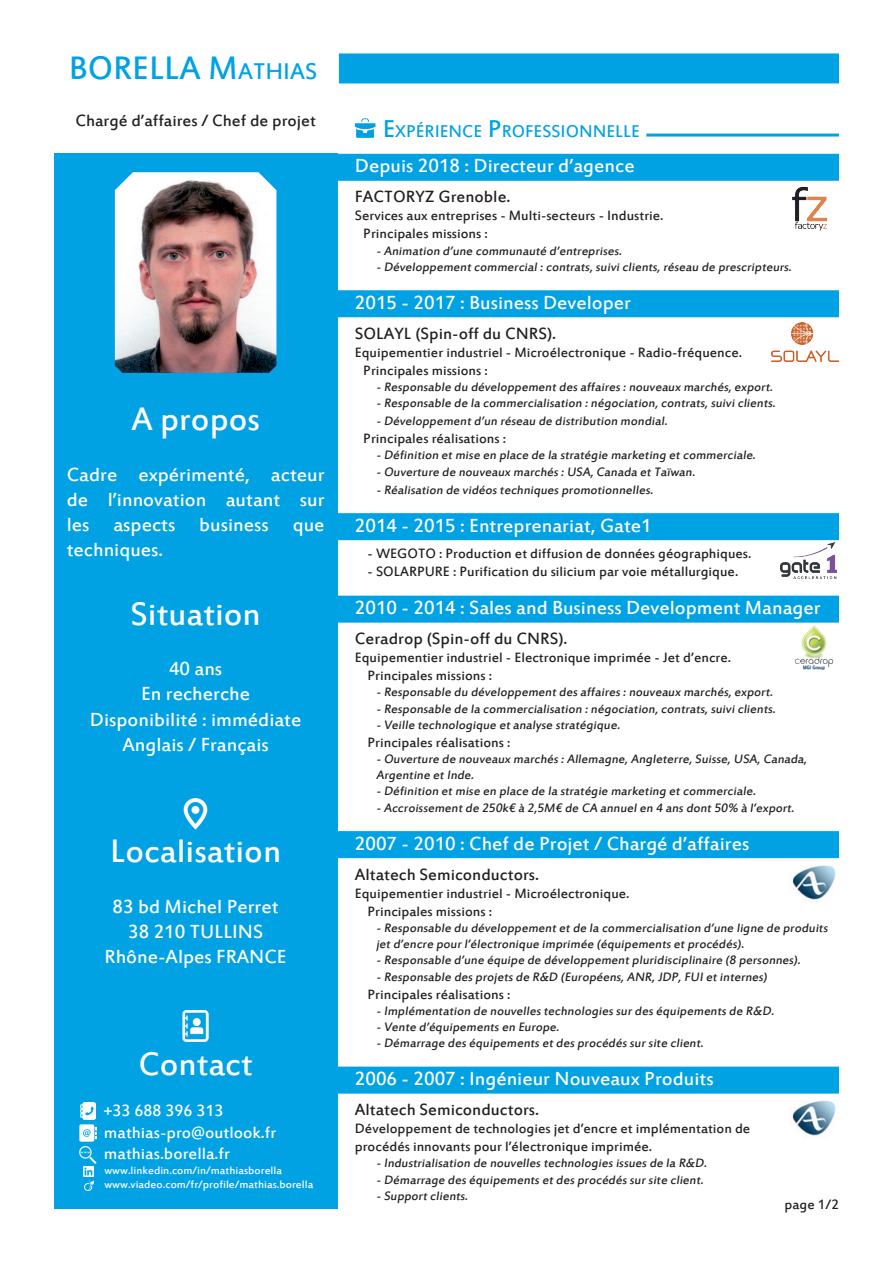
<style>
.page{position:relative;width:893px;height:1263px;background:#fff}
.page>*{position:absolute;margin:0;border:0;box-sizing:border-box;transform-origin:0 0}
.t1{font:36px "Estrangelo Edessa";color:#fff}
.t2{font:36px "Estrangelo Edessa";color:#00a2e4}
.t3{font:21px/25.2px "Estrangelo Edessa";color:#fff;text-align:center}
.t4{font:18.9px "Estrangelo Edessa";color:#00a2e4}
.t5{font:18px "Estrangelo Edessa";color:#231f20}
.t6{font:18px/21.6px "Estrangelo Edessa";color:#fff}
.t7{font:15px/18px "Estrangelo Edessa";color:#231f20}
.t8{font:13.5px/16.2px "Estrangelo Edessa";color:#231f20}
.t9{font:12px/14.4px "Estrangelo Edessa";color:#fff}
.s1{font-size:25.2px}
.s2{font-size:27px}
</style>
<div class="page">
<div style="left:54px;top:154px;width:283px;height:1055px;background:#00a2e4"></div>
<div style="left:334px;top:154px;width:505px;height:27px;background:#00a2e4"></div>
<div style="left:334px;top:290px;width:505px;height:27px;background:#00a2e4"></div>
<div style="left:334px;top:513px;width:505px;height:27px;background:#00a2e4"></div>
<div style="left:334px;top:596px;width:505px;height:27px;background:#00a2e4"></div>
<div style="left:334px;top:831px;width:505px;height:27px;background:#00a2e4"></div>
<div style="left:334px;top:1066px;width:505px;height:27px;background:#00a2e4"></div>
<hr style="left:646px;top:134px;width:193px;height:3px;background:#00a2e4">
<img style="left:80px;top:1102px;width:16px;height:17px">
<img style="left:80px;top:1125px;width:16px;height:17px">
<img style="left:80px;top:1146px;width:17px;height:17px">
<img style="left:183px;top:798px;width:25px;height:31px">
<img style="left:183px;top:1011px;width:26px;height:30px">
<svg style="left:83px;top:1166px;width:11px;height:25px"></svg>
<img style="left:355px;top:118px;width:20px;height:20px">
<div style="left:339px;top:53px;width:500px;height:30px;background:#00a2e4"></div>
<img style="left:115px;top:172px;width:161px;height:201px">
<img style="left:772px;top:322px;width:67px;height:39px">
<img style="left:794px;top:625px;width:40px;height:46px">
<img style="left:792px;top:865px;width:44px;height:35px">
<img style="left:792px;top:1100px;width:44px;height:36px">
<img style="left:780px;top:543px;width:57px;height:36px">
<img style="left:781px;top:180px;width:57px;height:51px">
<h1 class="t2" style="left:69px;top:50px;width:250px">BORELLA M<span class="s1">ATHIAS</span></h1>
<h3 class="t5" style="left:75px;top:112px;width:242px">Chargé d’affaires / Chef de projet</h3>
<h1 class="t1" style="left:131px;top:401px;width:130px">A propos</h1>
<h2 class="t3" style="left:67px;top:463px;width:259px;text-align:justify">Cadre expérimenté, acteur de l’innovation autant sur les aspects business que techniques.</h2>
<h1 class="t1" style="left:131px;top:596px;width:132px">Situation</h1>
<h2 class="t3" style="left:90px;top:657px;width:213px">40 ans<br>En recherche<br>Disponibilité : immédiate<br>Anglais / Français</h2>
<h1 class="t1" style="left:110px;top:833px;width:172px">Localisation</h1>
<h2 class="t3" style="left:105px;top:895px;width:184px">83 bd Michel Perret<br>38 210 TULLINS<br>Rhône-Alpes FRANCE</h2>
<h1 class="t1" style="left:139px;top:1046px;width:116px">Contact</h1>
<h3 class="t6" style="left:103px;top:1101px;width:174px">+33 688 396 313 mathias-pro@outlook.fr mathias.borella.fr</h3>
<p class="t9" style="left:104px;top:1163px;width:210px">www.linkedin.com/in/mathiasborella www.viadeo.com/fr/profile/mathias.borella</p>
<h3 class="t4" style="left:383px;top:121px;width:256px"><span class="s2">E</span>XPÉRIENCE <span class="s2">P</span>ROFESSIONNELLE</h3>
<h2 class="t3" style="left:355px;top:155px;width:281px">Depuis 2018 : Directeur d’agence</h2>
<h3 class="t5" style="left:355px;top:188px;width:157px">FACTORYZ Grenoble.</h3>
<p class="t7" style="left:363px;top:208px;width:302px;text-indent:-9px">Services aux entreprises - Multi-secteurs - Industrie.<br>Principales missions :</p>
<p class="t8" style="left:376px;top:243px;width:249px">- Animation d’une communauté d’entreprises.</p>
<p class="t8" style="left:376px;top:259px;width:419px">- Développement commercial:contrats,suiviclients,réseau de prescripteurs.</p>
<h2 class="t3" style="left:355px;top:291px;width:278px">2015 - 2017 : Business Developer</h2>
<h3 class="t5" style="left:355px;top:324px;width:203px">SOLAYL (Spin-off du CNRS).</h3>
<p class="t7" style="left:363px;top:344px;width:380px;text-indent:-9px">Equipementier industriel - Microélectronique - Radio-fréquence.<br>Principales missions :</p>
<p class="t8" style="left:376px;top:380px;width:400px">- Responsable du développement des affaires :nouveaux marchés,export.</p>
<p class="t8" style="left:376px;top:396px;width:403px">- Responsable de la commercialisation :négociation,contrats,suiviclients.</p>
<p class="t8" style="left:376px;top:414px;width:295px">- Développement d’un réseau de distribution mondial.</p>
<p class="t7" style="left:363px;top:431px;width:144px">Principales réalisations :</p>
<p class="t8" style="left:376px;top:448px;width:383px">- Définition et mise en place de la stratégie marketing et commerciale.</p>
<p class="t8" style="left:376px;top:464px;width:322px">- Ouverture de nouveaux marchés :USA,Canada et Taïwan.</p>
<p class="t8" style="left:376px;top:482px;width:281px">- Réalisation de vidéos techniques promotionnelles.</p>
<h2 class="t3" style="left:355px;top:514px;width:299px">2014 - 2015 : Entreprenariat, Gate1</h2>
<p class="t7" style="left:368px;top:545px;width:385px">- WEGOTO : Production et diffusion de données géographiques.</p>
<p class="t7" style="left:368px;top:563px;width:372px">- SOLARPURE : Purification du silicium par voie métallurgique.</p>
<h2 class="t3" style="left:355px;top:596px;width:467px">2010 - 2014 : Sales and Business Development Manager</h2>
<h3 class="t5" style="left:355px;top:630px;width:214px">Ceradrop (Spin-off du CNRS).</h3>
<p class="t7" style="left:368px;top:649px;width:365px;text-indent:-13px">Equipementier industriel - Electronique imprimée - Jet d’encre.<br>Principales missions :</p>
<p class="t8" style="left:376px;top:685px;width:400px">- Responsable du développement des affaires :nouveaux marchés,export.</p>
<p class="t8" style="left:376px;top:701px;width:403px">- Responsable de la commercialisation :négociation,contrats,suiviclients.</p>
<p class="t8" style="left:376px;top:717px;width:248px">- Veille technologique et analyse stratégique.</p>
<p class="t7" style="left:368px;top:734px;width:144px">Principales réalisations :</p>
<p class="t8" style="left:376px;top:752px;width:435px">- Ouverture de nouveaux marchés :Allemagne,Angleterre,Suisse,USA,Canada,<br>Argentine et Inde.</p>
<p class="t8" style="left:376px;top:784px;width:383px">- Définition et mise en place de la stratégie marketing et commerciale.</p>
<p class="t8" style="left:376px;top:800px;width:422px">- Accroissement de 250k€ à 2,5M€ de CA annuelen 4 ans dont 50% à l’export.</p>
<h2 class="t3" style="left:355px;top:832px;width:396px">2007 - 2010 : Chef de Projet / Chargé d’affaires</h2>
<h3 class="t5" style="left:355px;top:865px;width:186px">Altatech Semiconductors.</h3>
<p class="t7" style="left:368px;top:885px;width:263px;text-indent:-13px">Equipementier industriel - Microélectronique.<br>Principales missions :</p>
<p class="t8" style="left:376px;top:920px;width:455px">- Responsable du développement et de la commercialisation d’une ligne de produits jet d’encre pour l’électronique imprimée (équipements et procédés).</p>
<p class="t8" style="left:376px;top:953px;width:428px">- Responsable d’une équipe de développement pluridisciplinaire (8 personnes).</p>
<p class="t8" style="left:376px;top:969px;width:395px">- Responsable des projets de R&amp;D (Européens,ANR,JDP,FUIet internes)</p>
<p class="t7" style="left:368px;top:986px;width:144px">Principales réalisations :</p>
<p class="t8" style="left:376px;top:1003px;width:402px">- Implémentation de nouvelles technologies sur des équipements de R&amp;D.</p>
<p class="t8" style="left:376px;top:1019px;width:187px">- Vente d’équipements en Europe.</p>
<p class="t8" style="left:376px;top:1036px;width:331px">- Démarrage des équipements et des procédés sur site client.</p>
<h2 class="t3" style="left:355px;top:1067px;width:360px">2006 - 2007 : Ingénieur Nouveaux Produits</h2>
<h3 class="t5" style="left:355px;top:1101px;width:186px">Altatech Semiconductors.</h3>
<p class="t7" style="left:355px;top:1120px;width:397px">Développement de technologies jet d’encre et implémentation de procédés innovants pour l’électronique imprimée.</p>
<p class="t8" style="left:376px;top:1156px;width:334px">- Industrialisation de nouvelles technologies issues de la R&amp;D.</p>
<p class="t8" style="left:376px;top:1172px;width:331px">- Démarrage des équipements et des procédés sur site client.</p>
<p class="t8" style="left:376px;top:1188px;width:95px">- Support clients.</p>
<p class="t7" style="left:785px;top:1196px;width:56px">page 1/2</p>
</div>
